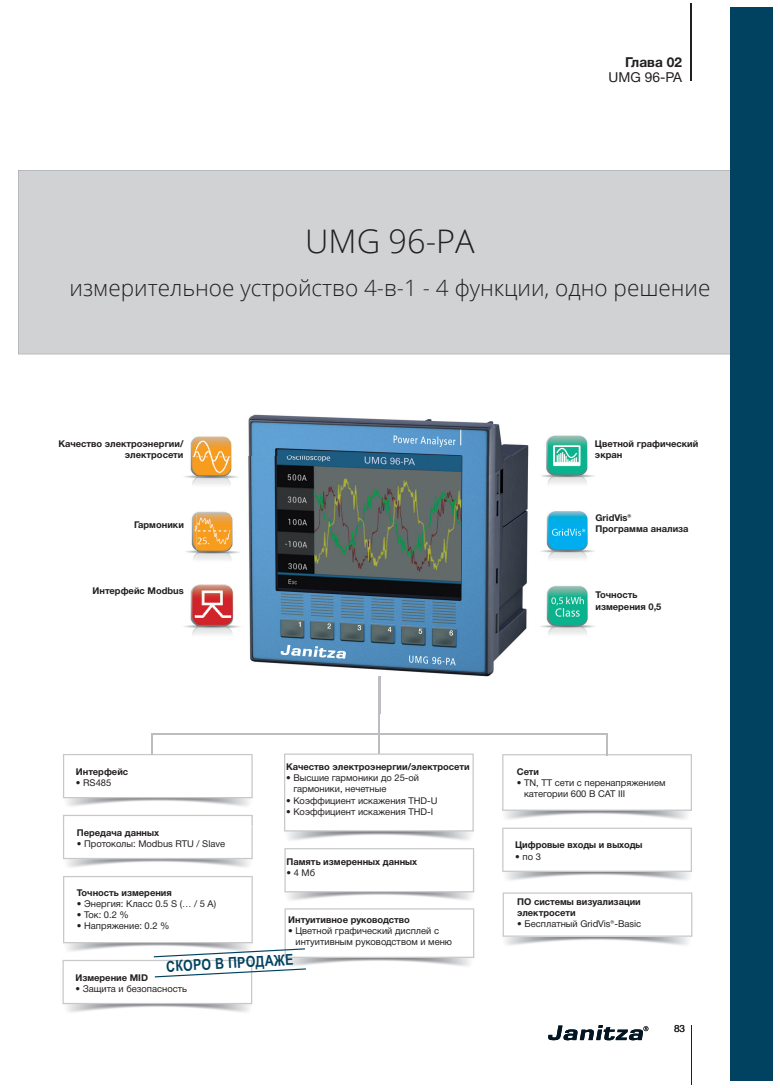
<style>
.page{position:relative;width:780px;height:1088px;background:#fff}
.page>*{position:absolute;margin:0;border:0;box-sizing:border-box;transform-origin:0 0}
.t1{font:300 32.5px "Open Sans";color:#231f20}
.t2{font:300 22.5px "Open Sans";color:#231f20}
.t3{font:700 15px "Arial Narrow";color:#004260}
.t4{font:13.75px "Helvetica 5 Normal";color:#231f20}
.t5{font:13.75px "Helvetica 7 Bold";color:#231f20}
.t6{font:10px "Helvetica 5 Normal";color:#231f20}
.t7{font:9.38px/11.2px "Helvetica 5 Normal";color:#231f20}
.t8{font:9.38px/11.2px "Helvetica 7 Bold";color:#231f20}
</style>
<div class="page">
<svg style="left:548px;top:1025px;width:100px;height:15px"></svg>
<hr style="left:690px;top:1025px;width:1px;height:59px;background:#231f20">
<hr style="left:690px;top:3px;width:2px;height:78px;background:#231f20">
<div style="left:18px;top:170px;width:712px;height:184px;background:#d1d2d4"></div>
<img style="left:184px;top:437px;width:13px;height:48px">
<img style="left:185px;top:512px;width:12px;height:48px">
<img style="left:184px;top:585px;width:13px;height:50px">
<img style="left:543px;top:435px;width:51px;height:49px">
<hr style="left:379px;top:677px;width:1px;height:78px;background:#bcbdc0">
<svg style="left:502px;top:754px;width:190px;height:57px"></svg>
<hr style="left:606px;top:734px;width:2px;height:21px;background:#bcbdc0">
<hr style="left:151px;top:733px;width:457px;height:1px;background:#bcbdc0">
<svg style="left:502px;top:827px;width:190px;height:45px"></svg>
<img style="left:248px;top:414px;width:281px;height:42px">
<img style="left:248px;top:456px;width:295px;height:257px">
<img style="left:197px;top:436px;width:44px;height:199px">
<img style="left:379px;top:677px;width:1px;height:36px">
<img style="left:535px;top:501px;width:60px;height:78px">
<img style="left:535px;top:579px;width:60px;height:71px">
<svg style="left:502px;top:892px;width:190px;height:45px"></svg>
<svg style="left:62px;top:734px;width:412px;height:270px"></svg>
<div style="left:730px;top:7px;width:42px;height:1074px;background:#004260"></div>
<h3 class="t5" style="left:625px;top:54px;width:59px">Глава 02</h3>
<h3 class="t4" style="left:608px;top:69px;width:75px">UMG 96-PA</h3>
<h1 class="t1" style="left:305px;top:219px;width:171px">UMG 96-PA</h1>
<h2 class="t2" style="left:70px;top:272px;width:642px">измерительное устройство 4-в-1 - 4 функции, одно решение</h2>
<p class="t8" style="left:58px;top:438px;width:127px;text-align:right">Качество электроэнергии/ электросети</p>
<p class="t8" style="left:134px;top:519px;width:51px">Гармоники</p>
<p class="t8" style="left:93px;top:585px;width:93px">Интерфейс Modbus</p>
<p class="t8" style="left:595px;top:438px;width:105px">Цветной графический экран</p>
<p class="t8" style="left:595px;top:512px;width:95px">GridVis®<br>Программа анализа</p>
<p class="t8" style="left:595px;top:589px;width:67px">Точность измерения 0,5</p>
<p class="t8" style="left:76px;top:766px;width:54px">Интерфейс</p>
<p class="t7" style="left:76px;top:777px;width:37px">• RS485</p>
<p class="t8" style="left:77px;top:827px;width:84px">Передача данных</p>
<p class="t7" style="left:77px;top:838px;width:150px">• Протоколы: Modbus RTU / Slave</p>
<p class="t8" style="left:286px;top:761px;width:185px">Качество электроэнергии/электросети</p>
<p class="t7" style="left:293px;top:772px;width:127px;text-indent:-7px">• Высшие гармоники до 25-ой гармоники, нечетные</p>
<p class="t7" style="left:286px;top:795px;width:153px">• Коэффициент искажения THD-U</p>
<p class="t7" style="left:286px;top:806px;width:149px">• Коэффициент искажения THD-I</p>
<p class="t8" style="left:286px;top:856px;width:132px">Память измеренных данных</p>
<p class="t7" style="left:286px;top:867px;width:30px">• 4 Мб</p>
<p class="t8" style="left:77px;top:887px;width:96px">Точность измерения</p>
<p class="t7" style="left:77px;top:898px;width:141px">• Энергия: Класс 0.5 S (… / 5 A)</p>
<p class="t7" style="left:77px;top:909px;width:54px">• Ток: 0.2 %</p>
<p class="t7" style="left:77px;top:920px;width:94px">• Напряжение: 0.2 %</p>
<p class="t8" style="left:288px;top:914px;width:123px">Интуитивное руководство</p>
<p class="t7" style="left:295px;top:925px;width:158px;text-indent:-7px">• Цветной графический дисплей с интуитивным руководством и меню</p>
<h3 class="t3" style="left:166px;top:955px;width:129px;rotate:-3deg">СКОРО В ПРОДАЖЕ</h3>
<p class="t8" style="left:75px;top:972px;width:74px">Измерение MID</p>
<p class="t7" style="left:75px;top:983px;width:113px">• Защита и безопасность</p>
<p class="t8" style="left:516px;top:766px;width:24px">Сети</p>
<p class="t7" style="left:524px;top:777px;width:143px;text-indent:-7px">• TN, TT сети с перенапряжением категории 600 В CAT III</p>
<p class="t8" style="left:515px;top:839px;width:129px">Цифровые входы и выходы</p>
<p class="t7" style="left:515px;top:851px;width:27px">• по 3</p>
<p class="t8" style="left:517px;top:895px;width:125px">ПО системы визуализации электросети</p>
<p class="t7" style="left:517px;top:918px;width:126px">• Бесплатный GridVis®-Basic</p>
<p class="t6" style="left:674px;top:1023px;width:13px">83</p>
</div>
